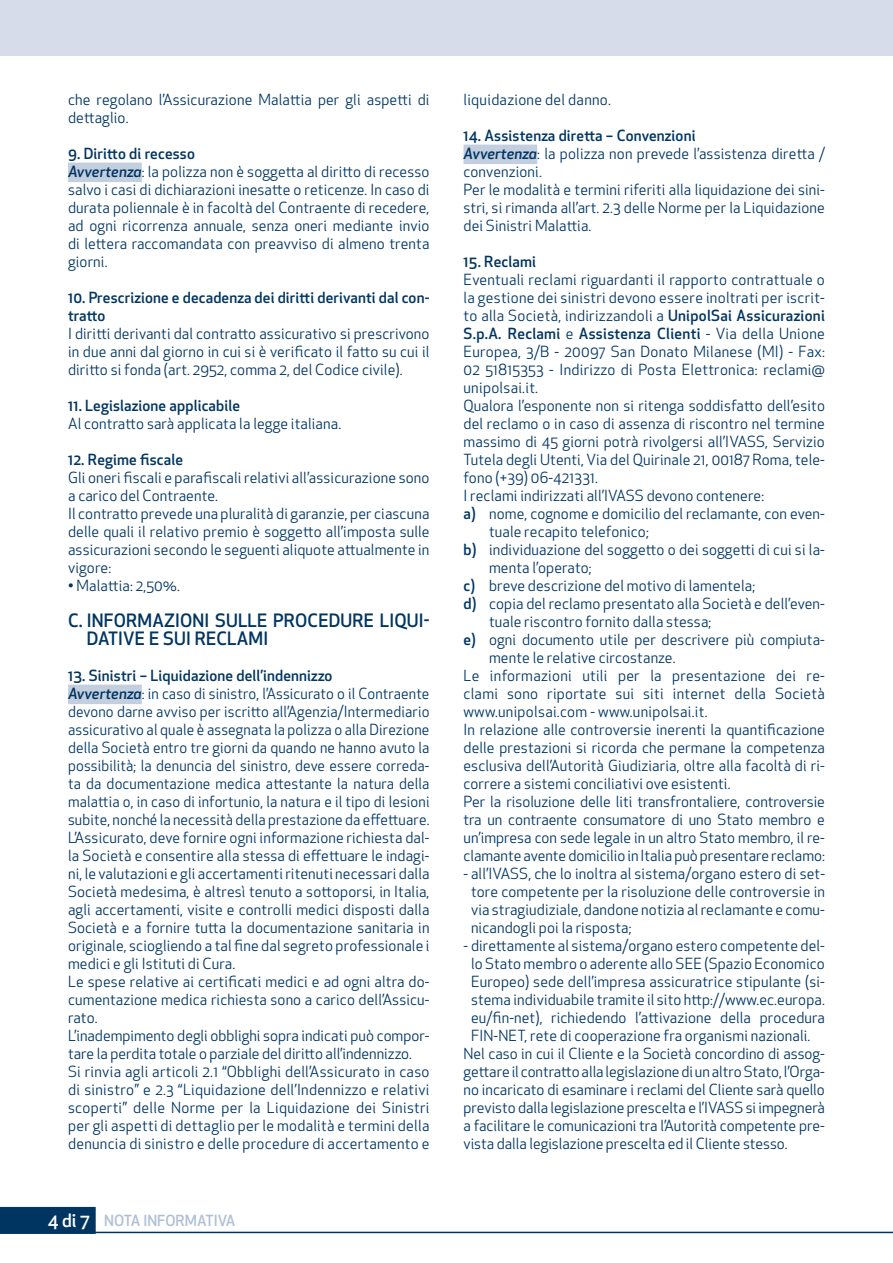
<style>
.page{position:relative;width:893px;height:1263px;background:#fff}
.page>*{position:absolute;margin:0;border:0;box-sizing:border-box;transform-origin:0 0}
.t1{font:500 18px/18px "Apex New";letter-spacing:.01em;color:#003562}
.t2{font:15px/18px "Apex New";letter-spacing:.01em;color:#003562}
.t3{font:500 15px/18px "Apex New";letter-spacing:.01em;color:#003562}
.t4{font:500 15px "Apex New";color:#b1bfd5}
.s1{font-weight:500}
.s2{font-weight:500;font-style:italic}
.s3{font-size:18px;color:#fff}
.s4{font-weight:400}
</style>
<div class="page">
<div style="left:68px;top:163px;width:74px;height:19px;background:#c3cedf"></div>
<div style="left:68px;top:685px;width:74px;height:19px;background:#c3cedf"></div>
<div style="left:463px;top:145px;width:74px;height:19px;background:#c3cedf"></div>
<div style="left:0;top:1207px;width:96px;height:27px;background:#003562"></div>
<hr style="left:0;top:1232px;width:893px;height:1px;background:#003562">
<div style="left:0;top:0;width:893px;height:56px;background:#d6dce9"></div>
<p class="t2" style="left:68px;top:90px;width:363px">che regolano l’Assicurazione Malattia per gli aspetti di dettaglio.</p>
<p class="t2" style="left:68px;top:144px;width:363px"><span class="s1">9. Diritto di recesso<br></span><span class="s2">Avvertenza</span>: la polizza non è soggetta al diritto di recesso salvo i casi di dichiarazioni inesatte o reticenze. In caso di durata poliennale è in facoltà del Contraente di recedere, ad ogni ricorrenza annuale, senza oneri mediante invio di lettera raccomandata con preavviso di almeno trenta giorni.</p>
<p class="t3" style="left:68px;top:288px;width:363px">10. Prescrizione e decadenza dei diritti derivanti dal con&shy;tratto</p>
<p class="t2" style="left:68px;top:324px;width:363px;text-align:justify">I diritti derivanti dal contratto assicurativo si prescrivono in due anni dal giorno in cui si è verificato il fatto su cui il diritto si fonda (art. 2952, comma 2, del Codice civile).</p>
<p class="t3" style="left:68px;top:396px;width:174px">11. Legislazione applicabile</p>
<p class="t2" style="left:68px;top:414px;width:275px">Al contratto sarà applicata la legge italiana.</p>
<p class="t3" style="left:68px;top:450px;width:116px">12. Regime fiscale</p>
<p class="t2" style="left:68px;top:468px;width:363px">Gli oneri fiscali e parafiscali relativi all’assicurazione sono a carico del Contraente.<br>Il contratto prevede una pluralità di garanzie, per ciascuna delle quali il relativo premio è soggetto all’imposta sulle assicurazioni secondo le seguenti aliquote attualmente in vigore:</p>
<p class="t2" style="left:68px;top:576px;width:113px">• Malattia: 2,50%.</p>
<p class="t1" style="left:87px;top:611px;width:344px;text-indent:-19px">C. INFORMAZIONI SULLE PROCEDURE LIQUI-<br>DATIVE E SUI RECLAMI</p>
<p class="t2" style="left:68px;top:666px;width:363px"><span class="s1">13. Sinistri – Liquidazione dell’indennizzo<br></span><span class="s2">Avvertenza</span>: in caso di sinistro, l’Assicurato o il Contraente devono darne avviso per iscritto all’Agenzia/Intermediario assicurativo al quale è assegnata la polizza o alla Direzione della Società entro tre giorni da quando ne hanno avuto la possibilità; la denuncia del sinistro, deve essere correda&shy;ta da documentazione medica attestante la natura della malattia o, in caso di infortunio, la natura e il tipo di lesioni subite, nonché la necessità della prestazione da effettuare.<br>L’Assicurato, deve fornire ogni informazione richiesta dal&shy;la Società e consentire alla stessa di effettuare le indagi&shy;ni, le valutazioni e gli accertamenti ritenuti necessari dalla Società medesima, è altresì tenuto a sottoporsi, in Italia, agli accertamenti, visite e controlli medici disposti dalla Società e a fornire tutta la documentazione sanitaria in originale, sciogliendo a tal fine dal segreto professionale i medici e gli Istituti di Cura.<br>Le spese relative ai certificati medici e ad ogni altra do&shy;cumentazione medica richiesta sono a carico dell’Assicu&shy;rato.<br>L’inadempimento degli obblighi sopra indicati può compor&shy;tare la perdita totale o parziale del diritto all’indennizzo.<br>Si rinvia agli articoli 2.1 “Obblighi dell’Assicurato in caso di sinistro” e 2.3 “Liquidazione dell’Indennizzo e relativi scoperti” delle Norme per la Liquidazione dei Sinistri per gli aspetti di dettaglio per le modalità e termini della denuncia di sinistro e delle procedure di accertamento e</p>
<p class="t4" style="left:48px;top:1210px;width:189px"><span class="s3">4 di 7</span> NOTA INFORMATIVA</p>
<p class="t2" style="left:463px;top:90px;width:149px">liquidazione del danno.</p>
<p class="t2" style="left:463px;top:126px;width:363px"><span class="s1">14. Assistenza diretta – Convenzioni<br></span><span class="s2">Avvertenza</span>: la polizza non prevede l’assistenza diretta / convenzioni.<br>Per le modalità e termini riferiti alla liquidazione dei sini&shy;stri, si rimanda all’art. 2.3 delle Norme per la Liquidazione dei Sinistri Malattia.</p>
<p class="t3" style="left:463px;top:252px;width:74px">15. Reclami</p>
<p class="t2" style="left:463px;top:270px;width:363px">Eventuali reclami riguardanti il rapporto contrattuale o</p>
<p class="t2" style="left:463px;top:288px;width:363px">la gestione dei sinistri devono essere inoltrati per iscrit-</p>
<p class="t2" style="left:463px;top:306px;width:363px">to alla Società, indirizzandoli a <span class="s1">UnipolSai Assicurazioni</span></p>
<p class="t3" style="left:463px;top:324px;width:363px">S.p.A. Reclami <span class="s4">e</span> Assistenza Clienti <span class="s4">- Via della Unione</span></p>
<p class="t2" style="left:463px;top:342px;width:363px">Europea, 3/B - 20097 San Donato Milanese (MI) - Fax:</p>
<p class="t2" style="left:463px;top:360px;width:363px">02 51815353 - Indirizzo di Posta Elettronica: reclami@</p>
<p class="t2" style="left:463px;top:378px;width:76px">unipolsai.it.</p>
<p class="t2" style="left:463px;top:396px;width:363px">Qualora l’esponente non si ritenga soddisfatto dell’esito</p>
<p class="t2" style="left:463px;top:414px;width:363px">del reclamo o in caso di assenza di riscontro nel termine</p>
<p class="t2" style="left:463px;top:432px;width:363px">massimo di 45 giorni potrà rivolgersi all’IVASS, Servizio</p>
<p class="t2" style="left:463px;top:450px;width:363px">Tutela degli Utenti, Via del Quirinale 21, 00187 Roma, tele-</p>
<p class="t2" style="left:463px;top:468px;width:136px">fono (+39) 06-421331.</p>
<p class="t2" style="left:463px;top:486px;width:302px">I reclami indirizzati all’IVASS devono contenere:</p>
<p class="t2" style="left:463px;top:504px;width:363px"><span class="s1">a)</span> nome, cognome e domicilio del reclamante, con even-</p>
<p class="t2" style="left:489px;top:522px;width:161px">tuale recapito telefonico;</p>
<p class="t2" style="left:463px;top:540px;width:363px"><span class="s1">b)</span> individuazione del soggetto o dei soggetti di cui si la-</p>
<p class="t2" style="left:489px;top:558px;width:104px">menta l’operato;</p>
<p class="t2" style="left:463px;top:576px;width:293px"><span class="s1">c)</span> breve descrizione del motivo di lamentela;</p>
<p class="t2" style="left:463px;top:594px;width:363px"><span class="s1">d)</span> copia del reclamo presentato alla Società e dell’even-</p>
<p class="t2" style="left:489px;top:612px;width:224px">tuale riscontro fornito dalla stessa;</p>
<p class="t2" style="left:463px;top:630px;width:363px"><span class="s1">e)</span> ogni documento utile per descrivere più compiuta-</p>
<p class="t2" style="left:489px;top:648px;width:188px">mente le relative circostanze.</p>
<p class="t2" style="left:463px;top:666px;width:363px">Le informazioni utili per la presentazione dei re-</p>
<p class="t2" style="left:463px;top:684px;width:363px">clami sono riportate sui siti internet della Società</p>
<p class="t2" style="left:463px;top:702px;width:246px">www.unipolsai.com - www.unipolsai.it.</p>
<p class="t2" style="left:463px;top:720px;width:363px">In relazione alle controversie inerenti la quantificazione</p>
<p class="t2" style="left:463px;top:738px;width:363px">delle prestazioni si ricorda che permane la competenza</p>
<p class="t2" style="left:463px;top:756px;width:363px">esclusiva dell’Autorità Giudiziaria, oltre alla facoltà di ri-</p>
<p class="t2" style="left:463px;top:774px;width:269px">correre a sistemi conciliativi ove esistenti.</p>
<p class="t2" style="left:463px;top:792px;width:363px">Per la risoluzione delle liti transfrontaliere, controversie</p>
<p class="t2" style="left:463px;top:810px;width:363px">tra un contraente consumatore di uno Stato membro e</p>
<p class="t2" style="left:463px;top:828px;width:363px">un’impresa con sede legale in un altro Stato membro, il re-</p>
<p class="t2" style="left:463px;top:846px;width:363px">clamante avente domicilio in Italia può presentare reclamo:</p>
<p class="t2" style="left:471px;top:864px;width:355px;text-align:justify;text-indent:-8px">- all’IVASS, che lo inoltra al sistema/organo estero di set&shy;tore competente per la risoluzione delle controversie in via stragiudiziale, dandone notizia al reclamante e comu&shy;nicandogli poi la risposta;</p>
<p class="t2" style="left:463px;top:936px;width:363px">- direttamente al sistema/organo estero competente del-</p>
<p class="t2" style="left:471px;top:954px;width:355px">lo Stato membro o aderente allo SEE (Spazio Economico</p>
<p class="t2" style="left:471px;top:972px;width:355px">Europeo) sede dell’impresa assicuratrice stipulante (si-</p>
<p class="t2" style="left:471px;top:990px;width:355px">stema individuabile tramite il sito http://www.ec.europa.</p>
<p class="t2" style="left:471px;top:1008px;width:355px">eu/fin-net), richiedendo l’attivazione della procedura</p>
<p class="t2" style="left:471px;top:1026px;width:341px">FIN-NET, rete di cooperazione fra organismi nazionali.</p>
<p class="t2" style="left:463px;top:1044px;width:363px">Nel caso in cui il Cliente e la Società concordino di assog-</p>
<p class="t2" style="left:463px;top:1062px;width:363px">gettare il contratto alla legislazione di un altro Stato, l’Orga-</p>
<p class="t2" style="left:463px;top:1080px;width:363px">no incaricato di esaminare i reclami del Cliente sarà quello</p>
<p class="t2" style="left:463px;top:1098px;width:363px">previsto dalla legislazione prescelta e l’IVASS si impegnerà</p>
<p class="t2" style="left:463px;top:1116px;width:363px">a facilitare le comunicazioni tra l’Autorità competente pre-</p>
<p class="t2" style="left:463px;top:1134px;width:326px">vista dalla legislazione prescelta ed il Cliente stesso.</p>
</div>
